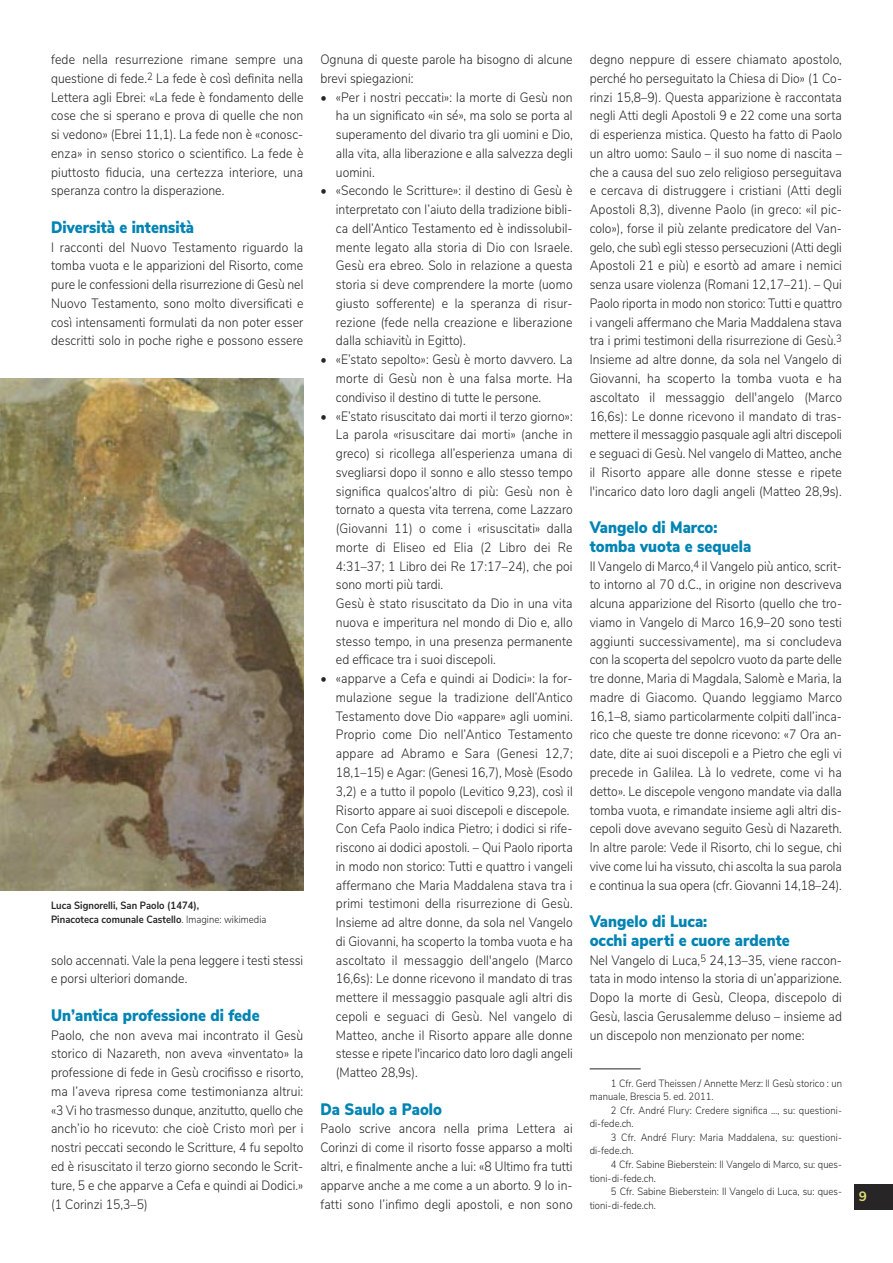
<style>
.page{position:relative;width:893px;height:1263px;background:#fff}
.page>*{position:absolute;margin:0;border:0;box-sizing:border-box;transform-origin:0 0}
.t1{font:900 16.5px "Nunito Sans";letter-spacing:.005em;color:#0084b3;scale:.9 1}
.t2{font:300 13.5px/18.8px "Nunito Sans";letter-spacing:.005em;color:#272526;text-align:justify;scale:.9 1}
.t3{font:700 13.5px "Nunito Sans";color:#dd7}
.t4{font:300 10.5px/13.5px "Nunito Sans";letter-spacing:.005em;color:#272526;scale:.9 1}
.t5{font:700 10.5px "Nunito Sans";letter-spacing:.005em;color:#272526;scale:.9 1}
.s1{font-weight:300}
</style>
<div class="page">
<div style="left:855px;top:1184px;width:38px;height:26px;background:#272526"></div>
<img style="left:0;top:378px;width:303px;height:513px">
<hr style="left:590px;top:1068px;width:51px;height:1px;background:#272526">
<p class="t2" style="left:51px;top:51px;width:282px">fede nella resurrezione rimane sempre una questione di fede.<sup>2</sup> La fede è così definita nella Lettera agli Ebrei: «La fede è fondamento delle cose che si sperano e prova di quelle che non si vedono» (Ebrei 11,1). La fede non è «conosc&shy;enza» in senso storico o scientifico. La fede è piuttosto fiducia, una certezza interiore, una speranza contro la disperazione.</p>
<p class="t1" style="left:51px;top:221px;width:160px">Diversità e intensità</p>
<p class="t2" style="left:51px;top:239px;width:282px">I racconti del Nuovo Testamento riguardo la tomba vuota e le apparizioni del Risorto, come pure le confessioni della risurrezione di Gesù nel Nuovo Testamento, sono molto diversificati e così intensamenti formulati da non poter esser descritti solo in poche righe e possono essere</p>
<p class="t5" style="left:51px;top:902px;width:166px">Luca Signorelli, San Paolo (1474),</p>
<p class="t5" style="left:51px;top:915px;width:241px">Pinacoteca comunale Castello<span class="s1">. Imagine: wikimedia</span></p>
<p class="t2" style="left:51px;top:952px;width:282px">solo accennati. Vale la pena leggere i testi stessi e porsi ulteriori domande.</p>
<p class="t1" style="left:51px;top:1009px;width:233px">Un’antica professione di fede</p>
<p class="t2" style="left:51px;top:1027px;width:282px">Paolo, che non aveva mai incontrato il Gesù storico di Nazareth, non aveva «inventato» la professione di fede in Gesù crocifisso e risorto, ma l’aveva ripresa come testimonianza altrui: «3 Vi ho trasmesso dunque, anzitutto, quello che anch’io ho ricevuto: che cioè Cristo morì per i nostri peccati secondo le Scritture, 4 fu sepolto ed è risuscitato il terzo giorno secondo le Scrit&shy;ture, 5 e che apparve a Cefa e quindi ai Dodici.» (1 Corinzi 15,3–5)</p>
<p class="t2" style="left:320px;top:51px;width:282px">Ognuna di queste parole ha bisogno di alcune brevi spiegazioni:</p>
<p class="t2" style="left:336px;top:89px;width:265px;text-indent:-16px">• «Per i nostri peccati»: la morte di Gesù non ha un significato «in sé», ma solo se porta al superamento del divario tra gli uomini e Dio, alla vita, alla liberazione e alla salvezza degli uomini.</p>
<p class="t2" style="left:320px;top:182px;width:282px;text-align:right">• «Secondo le Scritture»: il destino di Gesù è interpretato con l’aiuto della tradizione bibli-</p>
<p class="t2" style="left:336px;top:220px;width:265px">ca dell’Antico Testamento ed è indissolubil&shy;mente legato alla storia di Dio con Israele.<br>Gesù era ebreo. Solo in relazione a questa storia si deve comprendere la morte (uomo giusto sofferente) e la speranza di risur&shy;rezione (fede nella creazione e liberazione dalla schiavitù in Egitto).</p>
<p class="t2" style="left:336px;top:351px;width:265px;text-indent:-16px">• «E’stato sepolto»: Gesù è morto davvero. La morte di Gesù non è una falsa morte. Ha condiviso il destino di tutte le persone.</p>
<p class="t2" style="left:336px;top:408px;width:265px;text-indent:-16px">• «E’stato risuscitato dai morti il terzo giorno»:<br>La parola «risuscitare dai morti» (anche in greco) si ricollega all’esperienza umana di svegliarsi dopo il sonno e allo stesso tempo significa qualcos’altro di più: Gesù non è tornato a questa vita terrena, come Lazzaro (Giovanni 11) o come i «risuscitati» dalla morte di Eliseo ed Elia (2 Libro dei Re 4:31–37; 1 Libro dei Re 17:17–24), che poi sono morti più tardi.</p>
<p class="t2" style="left:336px;top:595px;width:265px">Gesù è stato risuscitato da Dio in una vita nuova e imperitura nel mondo di Dio e, allo stesso tempo, in una presenza permanente ed efficace tra i suoi discepoli.</p>
<p class="t2" style="left:336px;top:670px;width:265px;text-indent:-16px">• «apparve a Cefa e quindi ai Dodici»: la for&shy;mulazione segue la tradizione dell’Antico Testamento dove Dio «appare» agli uomini.<br>Proprio come Dio nell’Antico Testamento appare ad Abramo e Sara (Genesi 12,7; 18,1–15) e Agar: (Genesi 16,7), Mosè (Esodo 3,2) e a tutto il popolo (Levitico 9,23), così il Risorto appare ai suoi discepoli e discepole.</p>
<p class="t2" style="left:336px;top:820px;width:265px">Con Cefa Paolo indica Pietro; i dodici si rife&shy;riscono ai dodici apostoli. – Qui Paolo riporta in modo non storico: Tutti e quattro i vangeli affermano che Maria Maddalena stava tra i primi testimoni della risurrezione di Gesù.<br>Insieme ad altre donne, da sola nel Vangelo di Giovanni, ha scoperto la tomba vuota e ha ascoltato il messaggio dell'angelo (Marco 16,6s): Le donne ricevono il mandato di tras mettere il messaggio pasquale agli altri dis cepoli e seguaci di Gesù. Nel vangelo di Matteo, anche il Risorto appare alle donne stesse e ripete l'incarico dato loro dagli angeli (Matteo 28,9s).</p>
<p class="t1" style="left:320px;top:1103px;width:137px">Da Saulo a Paolo</p>
<p class="t2" style="left:320px;top:1120px;width:282px">Paolo scrive ancora nella prima Lettera ai Corinzi di come il risorto fosse apparso a molti altri, e finalmente anche a lui: «8 Ultimo fra tutti apparve anche a me come a un aborto. 9 Io in&shy;fatti sono l’infimo degli apostoli, e non sono</p>
<p class="t2" style="left:590px;top:51px;width:282px">degno neppure di essere chiamato apostolo, perché ho perseguitato la Chiesa di Dio» (1 Co&shy;rinzi 15,8–9). Questa apparizione è raccontata negli Atti degli Apostoli 9 e 22 come una sorta di esperienza mistica. Questo ha fatto di Paolo un altro uomo: Saulo – il suo nome di nascita – che a causa del suo zelo religioso perseguitava e cercava di distruggere i cristiani (Atti degli Apostoli 8,3), divenne Paolo (in greco: «il pic&shy;colo»), forse il più zelante predicatore del Van&shy;gelo, che subì egli stesso persecuzioni (Atti degli Apostoli 21 e più) e esortò ad amare i nemici senza usare violenza (Romani 12,17–21). – Qui Paolo riporta in modo non storico: Tutti e quattro i vangeli affermano che Maria Maddalena stava tra i primi testimoni della risurrezione di Gesù.<sup>3<br></sup>Insieme ad altre donne, da sola nel Vangelo di Giovanni, ha scoperto la tomba vuota e ha ascoltato il messaggio dell'angelo (Marco 16,6s): Le donne ricevono il mandato di tras&shy;mettere il messaggio pasquale agli altri discepoli e seguaci di Gesù. Nel vangelo di Matteo, anche il Risorto appare alle donne stesse e ripete l'incarico dato loro dagli angeli (Matteo 28,9s).</p>
<p class="t1" style="left:590px;top:521px;width:144px">Vangelo di Marco:</p>
<p class="t1" style="left:590px;top:540px;width:181px">tomba vuota e sequela</p>
<p class="t2" style="left:590px;top:558px;width:282px">Il Vangelo di Marco,<sup>4</sup> il Vangelo più antico, scrit&shy;to intorno al 70 d.C., in origine non descriveva alcuna apparizione del Risorto (quello che tro&shy;viamo in Vangelo di Marco 16,9–20 sono testi aggiunti successivamente), ma si concludeva con la scoperta del sepolcro vuoto da parte delle tre donne, Maria di Magdala, Salomè e Maria, la madre di Giacomo. Quando leggiamo Marco 16,1–8, siamo particolarmente colpiti dall’inca&shy;rico che queste tre donne ricevono: «7 Ora an&shy;date, dite ai suoi discepoli e a Pietro che egli vi precede in Galilea. Là lo vedrete, come vi ha detto». Le discepole vengono mandate via dalla tomba vuota, e rimandate insieme agli altri dis&shy;cepoli dove avevano seguito Gesù di Nazareth.<br>In altre parole: Vede il Risorto, chi lo segue, chi vive come lui ha vissuto, chi ascolta la sua parola e continua la sua opera (cfr. Giovanni 14,18–24).</p>
<p class="t1" style="left:590px;top:915px;width:132px">Vangelo di Luca:</p>
<p class="t1" style="left:590px;top:934px;width:224px">occhi aperti e cuore ardente</p>
<p class="t2" style="left:590px;top:952px;width:282px">Nel Vangelo di Luca,<sup>5</sup> 24,13–35, viene raccon&shy;tata in modo intenso la storia di un’apparizione.<br>Dopo la morte di Gesù, Cleopa, discepolo di Gesù, lascia Gerusalemme deluso – insieme ad un discepolo non menzionato per nome:</p>
<p class="t4" style="left:590px;top:1077px;width:282px;text-indent:21px">1 Cfr. Gerd Theissen / Annette Merz: Il Gesù storico : un manuale, Brescia 5. ed. 2011.</p>
<p class="t4" style="left:590px;top:1104px;width:282px;text-indent:21px">2 Cfr. André Flury: Credere significa …, su: questioni&shy;di-fede.ch.</p>
<p class="t4" style="left:590px;top:1131px;width:282px;text-indent:21px">3 Cfr. André Flury: Maria Maddalena, su: questioni&shy;di-fede.ch.</p>
<p class="t4" style="left:590px;top:1158px;width:282px;text-indent:21px">4 Cfr. Sabine Bieberstein: Il Vangelo di Marco, su: ques&shy;tioni-di-fede.ch.</p>
<p class="t4" style="left:590px;top:1185px;width:282px;text-indent:21px">5 Cfr. Sabine Bieberstein: Il Vangelo di Luca, su: ques&shy;tioni-di-fede.ch.</p>
<p class="t3" style="left:859px;top:1191px;width:10px">9</p>
</div>
